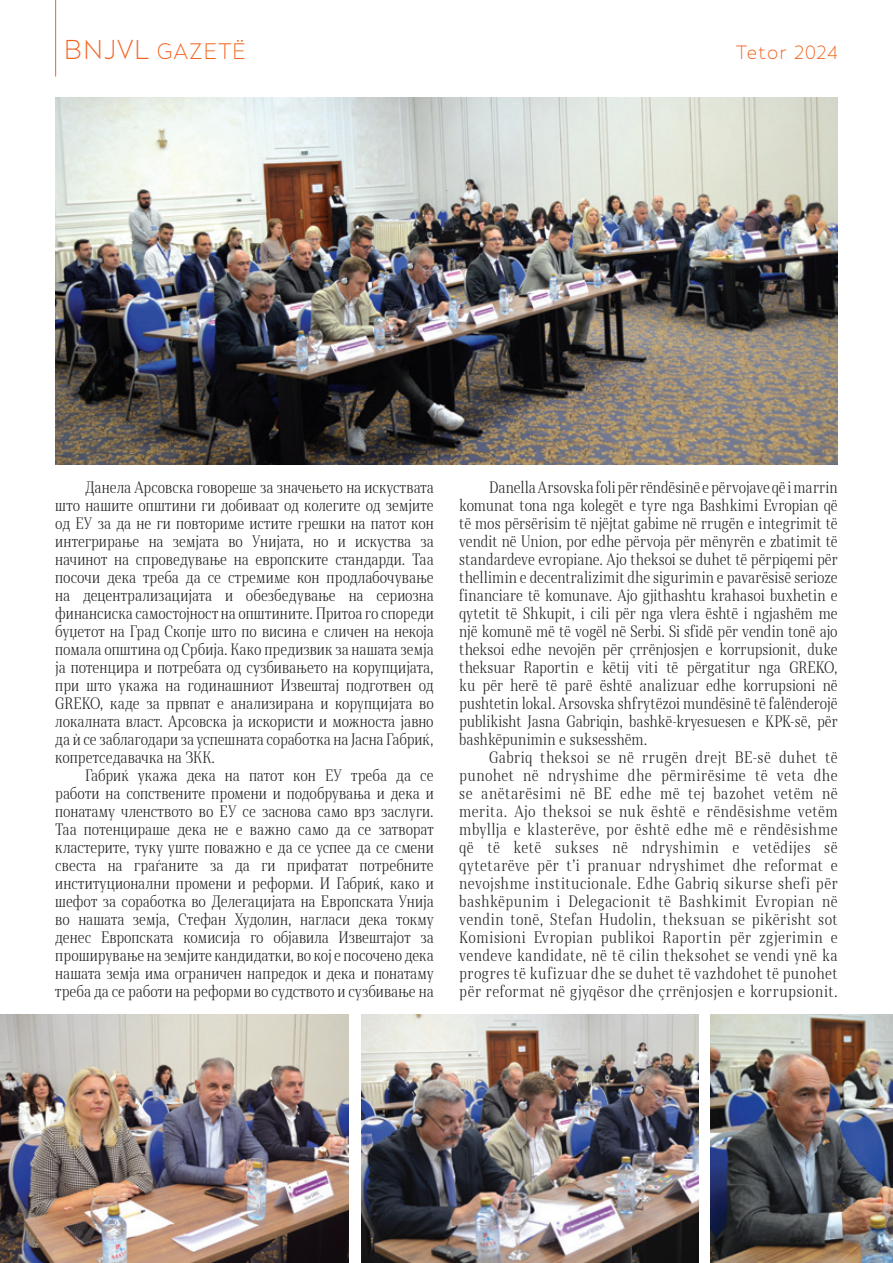
<style>
.page{position:relative;width:893px;height:1263px;background:#fff}
.page>*{position:absolute;margin:0;border:0;box-sizing:border-box;transform-origin:0 0}
.t1{font:300 21px "Skola Sans";letter-spacing:.025em;color:#f36421}
.t2{font:300 18px "Skola Sans";letter-spacing:.03em;color:#f36421}
.tekst_2_ok{font:300 15.45px/18px "Skola Serif Cn";letter-spacing:.005em;color:#231f20;text-align:justify}
.s1{font-size:25.5px}
</style>
<div class="page">
<hr style="left:55px;top:0;width:1px;height:77px;background:#f36421">
<img style="left:55px;top:98px;width:783px;height:367px">
<img style="left:0;top:1014px;width:349px;height:249px">
<img style="left:361px;top:1014px;width:337px;height:249px">
<img style="left:710px;top:1014px;width:183px;height:249px">
<h1 class="t1" style="left:64px;top:39px;width:184px"><span class="s1">BNJVL</span> GAZETË</h1>
<p class="t2" style="left:736px;top:42px;width:103px">Tetor 2024</p>
<p class="tekst_2_ok" style="left:55px;top:478px;width:380px;text-indent:30px">Данела Арсовска говореше за значењето на искуствата што нашите општини ги добиваат од колегите од земјите од ЕУ за да не ги повториме истите грешки на патот кон интегрирање на земјата во Унијата, но и искуства за начинот на спроведување на европските стандарди. Таа посочи дека треба да се стремиме кон продлабочување на децентрализацијата и обезбедување на сериозна финансиска самостојност на општините. Притоа го спореди буџетот на Град Скопје што по висина е сличен на некоја помала општина од Србија. Како предизвик за нашата земја ја потенцира и потребата од сузбивањето на корупцијата, при што укажа на годинашниот Извештај подготвен од GREKO, каде за првпат е анализирана и корупцијата во локалната власт. Арсовска ја искористи и можноста јавно да ѝ се заблагодари за успешната соработка на Јасна Габриќ, копретседавачка на ЗКК.</p>
<p class="tekst_2_ok" style="left:55px;top:766px;width:380px;text-indent:30px">Габриќ укажа дека на патот кон ЕУ треба да се работи на сопствените промени и подобрувања и дека и понатаму членството во ЕУ се заснова само врз заслуги.<br>Таа потенцираше дека не е важно само да се затворат кластерите, туку уште поважно е да се успее да се смени свеста на граѓаните за да ги прифатат потребните институционални промени и реформи. И Габриќ, како и шефот за соработка во Делегацијата на Европската Унија во нашата земја, Стефан Худолин, нагласи дека токму денес Европската комисија го објавила Извештајот за проширување на земјите кандидатки, во кој е посочено дека нашата земја има ограничен напредок и дека и понатаму треба да се работи на реформи во судството и сузбивање на</p>
<p class="tekst_2_ok" style="left:459px;top:478px;width:380px;text-indent:30px">Danella Arsovska foli për rëndësinë e përvojave që i marrin komunat tona nga kolegët e tyre nga Bashkimi Evropian që të mos përsërisim të njëjtat gabime në rrugën e integrimit të vendit në Union, por edhe përvoja për mënyrën e zbatimit të standardeve evropiane. Ajo theksoi se duhet të përpiqemi për thellimin e decentralizimit dhe sigurimin e pavarësisë serioze financiare të komunave. Ajo gjithashtu krahasoi buxhetin e qytetit të Shkupit, i cili për nga vlera është i ngjashëm me një komunë më të vogël në Serbi. Si sfidë për vendin tonë ajo theksoi edhe nevojën për çrrënjosjen e korrupsionit, duke theksuar Raportin e këtij viti të përgatitur nga GREKO, ku për herë të parë është analizuar edhe korrupsioni në pushtetin lokal. Arsovska shfrytëzoi mundësinë të falënderojë publikisht Jasna Gabriqin, bashkë-kryesuesen e KPK-së, për bashkëpunimin e suksesshëm.</p>
<p class="tekst_2_ok" style="left:459px;top:748px;width:380px;text-indent:30px">Gabriq theksoi se në rrugën drejt BE-së duhet të punohet në ndryshime dhe përmirësime të veta dhe se anëtarësimi në BE edhe më tej bazohet vetëm në merita. Ajo theksoi se nuk është e rëndësishme vetëm mbyllja e klasterëve, por është edhe më e rëndësishme që të ketë sukses në ndryshimin e vetëdijes së qytetarëve për t’i pranuar ndryshimet dhe reformat e nevojshme institucionale. Edhe Gabriq sikurse shefi për bashkëpunim i Delegacionit të Bashkimit Evropian në vendin tonë, Stefan Hudolin, theksuan se pikërisht sot Komisioni Evropian publikoi Raportin për zgjerimin e vendeve kandidate, në të cilin theksohet se vendi ynë ka progres të kufizuar dhe se duhet të vazhdohet të punohet për reformat në gjyqësor dhe çrrënjosjen e korrupsionit.</p>
</div>
